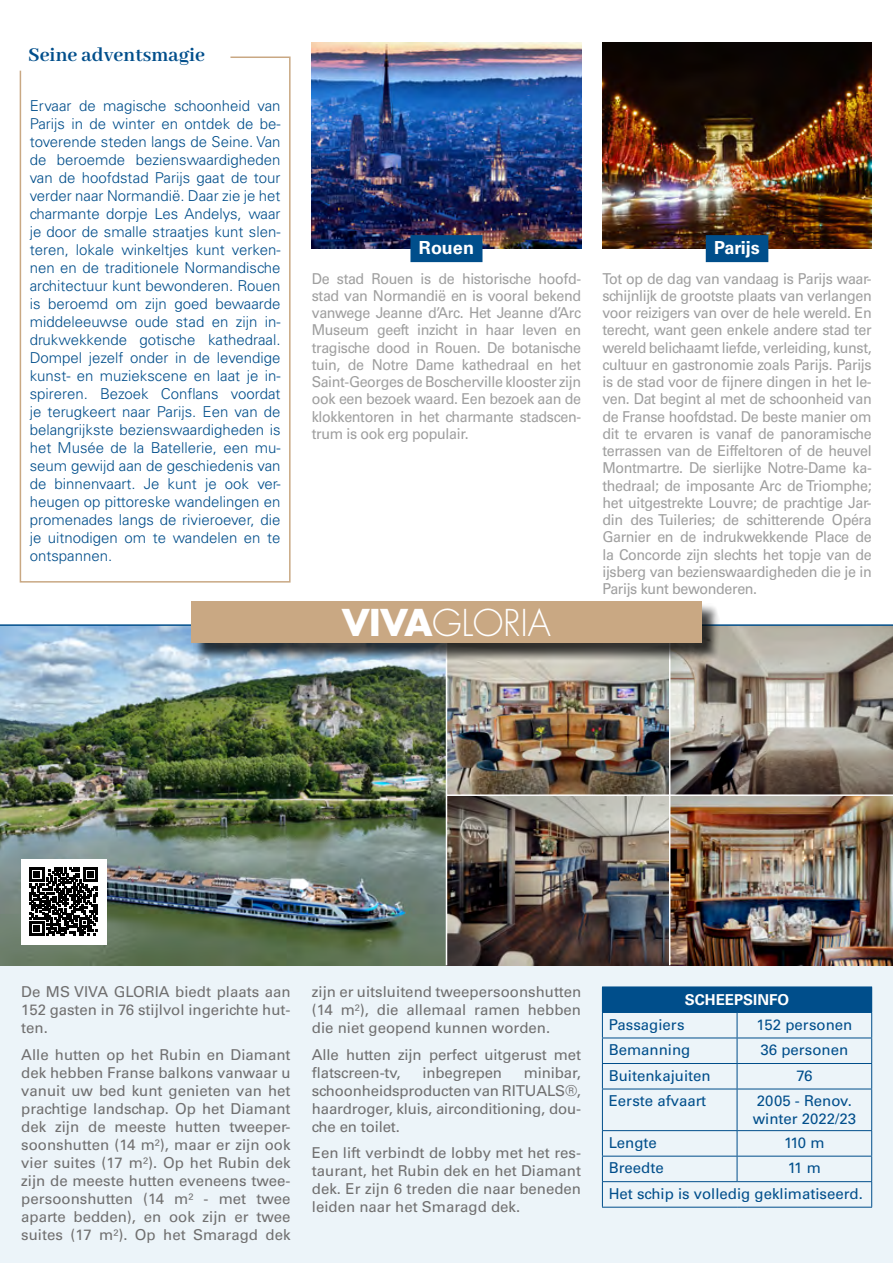
<style>
.page{position:relative;width:893px;height:1263px;background:#fff}
.page>*{position:absolute;margin:0;border:0;box-sizing:border-box;transform-origin:0 0}
.t1{font:300 36px "Futura Std";letter-spacing:-.01em;color:#fff}
.t2{font:700 21px "Abhaya Libre";color:#004e8b}
.t3{font:700 18px "Univers LT Std";color:#fff}
.t4{font:15px/17.2px "Univers LT Std";letter-spacing:-.025em;color:#9f9f9f;text-align:justify;scale:.95 1}
.t5{font:300 15px/18px "Univers LT Std";color:#004e8b;text-align:justify}
.t6{font:15px/18px "Univers LT Std";color:#706f6f;text-align:justify}
.t7{font:15px/18px "Univers LT Std";color:#004e8b}
.t8{font:700 15px "Univers LT Std";color:#fff}
.s1{font-weight:700}
</style>
<div class="page">
<img style="left:312px;top:43px;width:269px;height:206px">
<div style="left:410px;top:235px;width:72px;height:27px;background:#004e8b"></div>
<img style="left:602px;top:43px;width:270px;height:206px">
<div style="left:706px;top:235px;width:62px;height:27px;background:#004e8b"></div>
<div style="left:20px;top:56px;width:271px;height:527px;border:2px solid #c9a883"></div>
<svg style="left:19px;top:56px;width:220px;height:24px"></svg>
<div style="left:0;top:964px;width:893px;height:299px;background:#ecf4f9"></div>
<div style="left:602px;top:987px;width:270px;height:25px;background:#004e8b"></div>
<svg style="left:603px;top:1013px;width:268px;height:194px"></svg>
<hr style="left:602px;top:1037px;width:135px;height:1px;background:#004e8b">
<hr style="left:737px;top:1037px;width:135px;height:1px;background:#004e8b">
<hr style="left:602px;top:1063px;width:135px;height:1px;background:#004e8b">
<hr style="left:737px;top:1063px;width:135px;height:1px;background:#004e8b">
<svg style="left:737px;top:1013px;width:1px;height:76px"></svg>
<hr style="left:602px;top:1089px;width:135px;height:1px;background:#004e8b">
<hr style="left:602px;top:1089px;width:1px;height:41px;background:#004e8b">
<hr style="left:737px;top:1089px;width:135px;height:1px;background:#004e8b">
<hr style="left:737px;top:1089px;width:1px;height:41px;background:#004e8b">
<hr style="left:871px;top:1089px;width:1px;height:41px;background:#004e8b">
<hr style="left:602px;top:1130px;width:135px;height:1px;background:#004e8b">
<hr style="left:737px;top:1130px;width:135px;height:1px;background:#004e8b">
<hr style="left:602px;top:1156px;width:135px;height:1px;background:#004e8b">
<hr style="left:737px;top:1156px;width:135px;height:1px;background:#004e8b">
<svg style="left:737px;top:1131px;width:1px;height:50px"></svg>
<svg style="left:602px;top:1131px;width:1px;height:76px"></svg>
<svg style="left:871px;top:1131px;width:1px;height:76px"></svg>
<hr style="left:602px;top:1181px;width:135px;height:1px;background:#004e8b">
<hr style="left:737px;top:1181px;width:135px;height:1px;background:#004e8b">
<hr style="left:602px;top:1207px;width:135px;height:1px;background:#004e8b">
<hr style="left:737px;top:1207px;width:135px;height:1px;background:#004e8b">
<hr style="left:602px;top:986px;width:135px;height:1px;background:#004e8b">
<svg style="left:602px;top:1013px;width:1px;height:76px"></svg>
<hr style="left:737px;top:986px;width:135px;height:1px;background:#004e8b">
<svg style="left:871px;top:1013px;width:1px;height:76px"></svg>
<hr style="left:602px;top:1012px;width:135px;height:1px;background:#004e8b">
<hr style="left:737px;top:1012px;width:135px;height:1px;background:#004e8b">
<img style="left:0;top:626px;width:893px;height:339px">
<hr style="left:446px;top:794px;width:447px;height:2px;background:#fff">
<hr style="left:669px;top:625px;width:1px;height:340px;background:#fff">
<hr style="left:446px;top:625px;width:1px;height:340px;background:#fff">
<hr style="left:0;top:624px;width:893px;height:2px;background:#004e8b">
<div style="left:194px;top:603px;width:526px;height:59px;background:#000;opacity:.75"></div>
<div style="left:191px;top:601px;width:511px;height:42px;background:#c9a883"></div>
<div style="left:21px;top:859px;width:85px;height:85px;background:#fff"></div>
<svg style="left:30px;top:867px;width:68px;height:69px"></svg>
<h2 class="t2" style="left:28px;top:43px;width:178px">Seine adventsmagie</h2>
<p class="t5" style="left:30px;top:97px;width:252px">Ervaar de magische schoonheid van Parijs in de winter en ontdek de be&shy;toverende steden langs de Seine. Van de beroemde bezienswaardigheden van de hoofdstad Parijs gaat de tour verder naar Normandië. Daar zie je het charmante dorpje Les Andelys, waar je door de smalle straatjes kunt slen&shy;teren, lokale winkeltjes kunt verken&shy;nen en de traditionele Normandische architectuur kunt bewonderen. Rouen is beroemd om zijn goed bewaarde middeleeuwse oude stad en zijn in&shy;drukwekkende gotische kathedraal.<br>Dompel jezelf onder in de levendige kunst- en muziekscene en laat je in&shy;spireren. Bezoek Conflans voordat je terugkeert naar Parijs. Een van de belangrijkste bezienswaardigheden is het Musée de la Batellerie, een mu&shy;seum gewijd aan de geschiedenis van de binnenvaart. Je kunt je ook ver&shy;heugen op pittoreske wandelingen en promenades langs de rivieroever, die je uitnodigen om te wandelen en te ontspannen.</p>
<p class="t3" style="left:419px;top:237px;width:57px">Rouen</p>
<p class="t4" style="left:312px;top:270px;width:285px">De stad Rouen is de historische hoofd&shy;stad van Normandië en is vooral bekend vanwege Jeanne d’Arc. Het Jeanne d’Arc Museum geeft inzicht in haar leven en tragische dood in Rouen. De botanische tuin, de Notre Dame kathedraal en het Saint-Georges de Boscherville klooster zijn ook een bezoek waard. Een bezoek aan de klokkentoren in het charmante stadscen&shy;trum is ook erg populair.</p>
<h1 class="t1" style="left:342px;top:601px;width:210px"><span class="s1">VIVA</span>GLORIA</h1>
<p class="t3" style="left:714px;top:237px;width:47px">Parijs</p>
<p class="t4" style="left:602px;top:270px;width:285px">Tot op de dag van vandaag is Parijs waar&shy;schijnlijk de grootste plaats van verlangen voor reizigers van over de hele wereld. En terecht, want geen enkele andere stad ter wereld belichaamt liefde, verleiding, kunst, cultuur en gastronomie zoals Parijs. Parijs is de stad voor de fijnere dingen in het le&shy;ven. Dat begint al met de schoonheid van de Franse hoofdstad. De beste manier om dit te ervaren is vanaf de panoramische terrassen van de Eiffeltoren of de heuvel Montmartre. De sierlijke Notre-Dame ka&shy;thedraal; de imposante Arc de Triomphe; het uitgestrekte Louvre; de prachtige Jar&shy;din des Tuileries; de schitterende Opéra Garnier en de indrukwekkende Place de la Concorde zijn slechts het topje van de ijsberg van bezienswaardigheden die je in Parijs kunt bewonderen.</p>
<p class="t6" style="left:21px;top:983px;width:271px">De MS VIVA GLORIA biedt plaats aan 152 gasten in 76 stijlvol ingerichte hut&shy;ten.</p>
<p class="t6" style="left:21px;top:1046px;width:271px">Alle hutten op het Rubin en Diamant dek hebben Franse balkons vanwaar u vanuit uw bed kunt genieten van het prachtige landschap. Op het Diamant dek zijn de meeste hutten tweeper&shy;soonshutten (14 m²), maar er zijn ook vier suites (17 m²). Op het Rubin dek zijn de meeste hutten eveneens twee&shy;persoonshutten (14 m² - met twee aparte bedden), en ook zijn er twee suites (17 m²). Op het Smaragd dek</p>
<p class="t6" style="left:312px;top:983px;width:271px">zijn er uitsluitend tweepersoonshutten (14 m²), die allemaal ramen hebben die niet geopend kunnen worden.</p>
<p class="t6" style="left:312px;top:1046px;width:271px">Alle hutten zijn perfect uitgerust met flatscreen-tv,</p>
<p class="t6" style="left:312px;top:1064px;width:271px;text-indent:212px">minibar, schoonheidsproducten van RITUALS®, haardroger, kluis, airconditioning, dou&shy;che en toilet.</p>
<p class="t6" style="left:312px;top:1144px;width:271px">Een lift verbindt de lobby met het res&shy;taurant, het Rubin dek en het Diamant dek. Er zijn 6 treden die naar beneden leiden naar het Smaragd dek.</p>
<p class="t6" style="left:423px;top:1064px;width:81px">inbegrepen</p>
<p class="t8" style="left:685px;top:991px;width:106px">SCHEEPSINFO</p>
<p class="t7" style="left:609px;top:1015px;width:77px">Passagiers</p>
<p class="t7" style="left:756px;top:1015px;width:97px">152 personen</p>
<p class="t7" style="left:609px;top:1041px;width:83px">Bemanning</p>
<p class="t7" style="left:760px;top:1041px;width:89px">36 personen</p>
<p class="t7" style="left:609px;top:1066px;width:103px">Buitenkajuiten</p>
<p class="t7" style="left:796px;top:1066px;width:18px">76</p>
<p class="t7" style="left:609px;top:1092px;width:99px">Eerste afvaart</p>
<p class="t7" style="left:753px;top:1092px;width:105px">2005 - Renov. winter 2022/23</p>
<p class="t7" style="left:609px;top:1134px;width:50px">Lengte</p>
<p class="t7" style="left:784px;top:1134px;width:42px">110 m</p>
<p class="t7" style="left:609px;top:1159px;width:57px">Breedte</p>
<p class="t7" style="left:609px;top:1155px;width:256px;line-height:25.5px;text-indent:179px">11 m<br>Het schip is volledig geklimatiseerd.</p>
</div>
